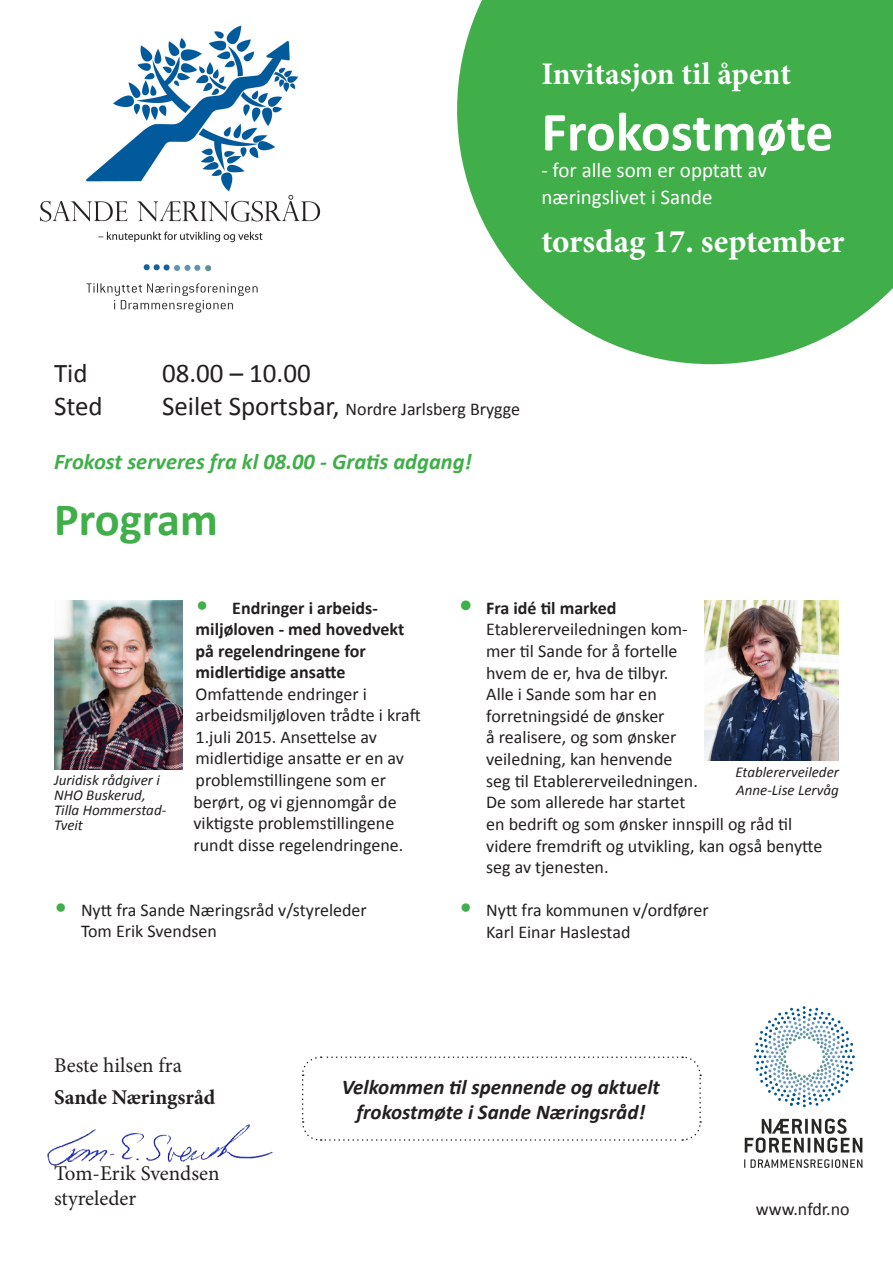
<style>
.page{position:relative;width:893px;height:1263px;background:#fff}
.page>*{position:absolute;margin:0;border:0;box-sizing:border-box;transform-origin:0 0}
.t1{font:700 55.5px "Calibri";color:#fff}
.t2{font:700 46.5px "Calibri";color:#40ae49}
.t3{font:700 33px "Minion Pro";color:#fff}
.t4{font:700 31.5px "Minion Pro";letter-spacing:-.005em;color:#fff}
.t5{font:27px "Calibri";color:#231f20}
.t6{font:italic 700 22.5px "Calibri";color:#40ae49}
.t7{font:italic 700 21px/25.2px "Calibri";color:#231f20;text-align:center}
.t8{font:21px/27px "Calibri";color:#fff}
.t9{font:700 21px/32.4px "Minion Pro";color:#231f20}
.t10{font:21px/25.2px "Minion Pro";color:#231f20}
.t11{font:18px/21.6px "Calibri";color:#231f20}
.t12{font:italic 15px/15px "Calibri";color:#231f20}
.s1{font-size:27px}
.s2{font-weight:700;font-size:27px;color:#40ae49}
.s3{font-weight:700}
.s4{font-size:27px;color:#40ae49}
.s5{font-weight:400}
</style>
<div class="page">
<svg style="left:457px;top:0;width:436px;height:364px;background:#56b75e"></svg>
<img style="left:48px;top:1125px;width:224px;height:40px">
<svg style="left:302px;top:1056px;width:400px;height:85px"></svg>
<img style="left:54px;top:600px;width:129px;height:170px">
<img style="left:705px;top:600px;width:134px;height:160px">
<img style="left:40px;top:25px;width:281px;height:288px">
<svg style="left:745px;top:1118px;width:117px;height:35px"></svg>
<svg style="left:754px;top:1006px;width:101px;height:101px"></svg>
<svg style="left:744px;top:1159px;width:118px;height:9px"></svg>
<p class="t4" style="left:541px;top:52px;width:251px">Invitasjon til åpent</p>
<p class="t1" style="left:541px;top:97px;width:293px">Frokostmøte</p>
<p class="t8" style="left:541px;top:157px;width:227px">- for alle som er opptatt av næringslivet i Sande</p>
<p class="t3" style="left:541px;top:218px;width:305px">torsdag 17. september</p>
<p class="t5" style="left:54px;top:356px;width:35px">Tid</p>
<p class="t5" style="left:162px;top:356px;width:150px">08.00 – 10.00</p>
<p class="t5" style="left:54px;top:389px;width:50px">Sted</p>
<p class="t11" style="left:162px;top:398px;width:360px"><span class="s1">Seilet Sportsbar,</span> Nordre Jarlsberg Brygge</p>
<p class="t6" style="left:54px;top:447px;width:419px">Frokost serveres fra kl 08.00 - Gratis adgang!</p>
<p class="t2" style="left:54px;top:489px;width:166px">Program</p>
<p class="t11" style="left:486px;top:597px;width:338px;text-indent:-27px"><span class="s2">•</span> <span class="s3">Fra idé til marked<br></span>Etablererveiledningen kom-<br>mer til Sande for å fortelle<br>hvem de er, hva de tilbyr.<br>Alle i Sande som har en<br>forretningsidé de ønsker<br>å realisere, og som ønsker<br>veiledning, kan henvende<br>seg til Etablererveiledningen.<br>De som allerede har startet<br>en bedrift og som ønsker innspill og råd til videre fremdrift og utvikling, kan også benytte seg av tjenesten.</p>
<p class="t11" style="left:486px;top:899px;width:224px;text-indent:-27px"><span class="s4">•</span> Nytt fra kommunen v/ordfører<br>Karl Einar Haslestad</p>
<p class="t11" style="left:193px;top:597px;width:229px"><span class="s4">•</span> <span class="s3">Endringer i arbeids&shy;miljøloven - med hovedvekt på regelendringene for midlertidige ansatte<br></span>Omfattende endringer i arbeidsmiljøloven trådte i kraft<br>1.juli 2015. Ansettelse av midlertidige ansatte er en av problemstillingene som er berørt, og vi gjennomgår de viktigste problemstillingene rundt disse regelendringene.</p>
<p class="t12" style="left:54px;top:772px;width:114px">Juridisk rådgiver i<br>NHO Buskerud,<br>Tilla Hommerstad-<br>Tveit</p>
<p class="t12" style="left:735px;top:763px;width:105px;line-height:18px">Etablererveileder<br>Anne-Lise Lervåg</p>
<p class="t11" style="left:81px;top:899px;width:287px;text-indent:-27px"><span class="s4">•</span> Nytt fra Sande Næringsråd v/styreleder<br>Tom Erik Svendsen</p>
<p class="t9" style="left:54px;top:1048px;width:163px"><span class="s5">Beste hilsen fra<br></span>Sande Næringsråd</p>
<p class="t10" style="left:54px;top:1160px;width:167px">Tom-Erik Svendsen styreleder</p>
<p class="t7" style="left:342px;top:1074px;width:319px">Velkommen til spennende og aktuelt frokostmøte i Sande Næringsråd!</p>
<p class="t11" style="left:756px;top:1198px;width:95px">www.nfdr.no</p>
</div>
